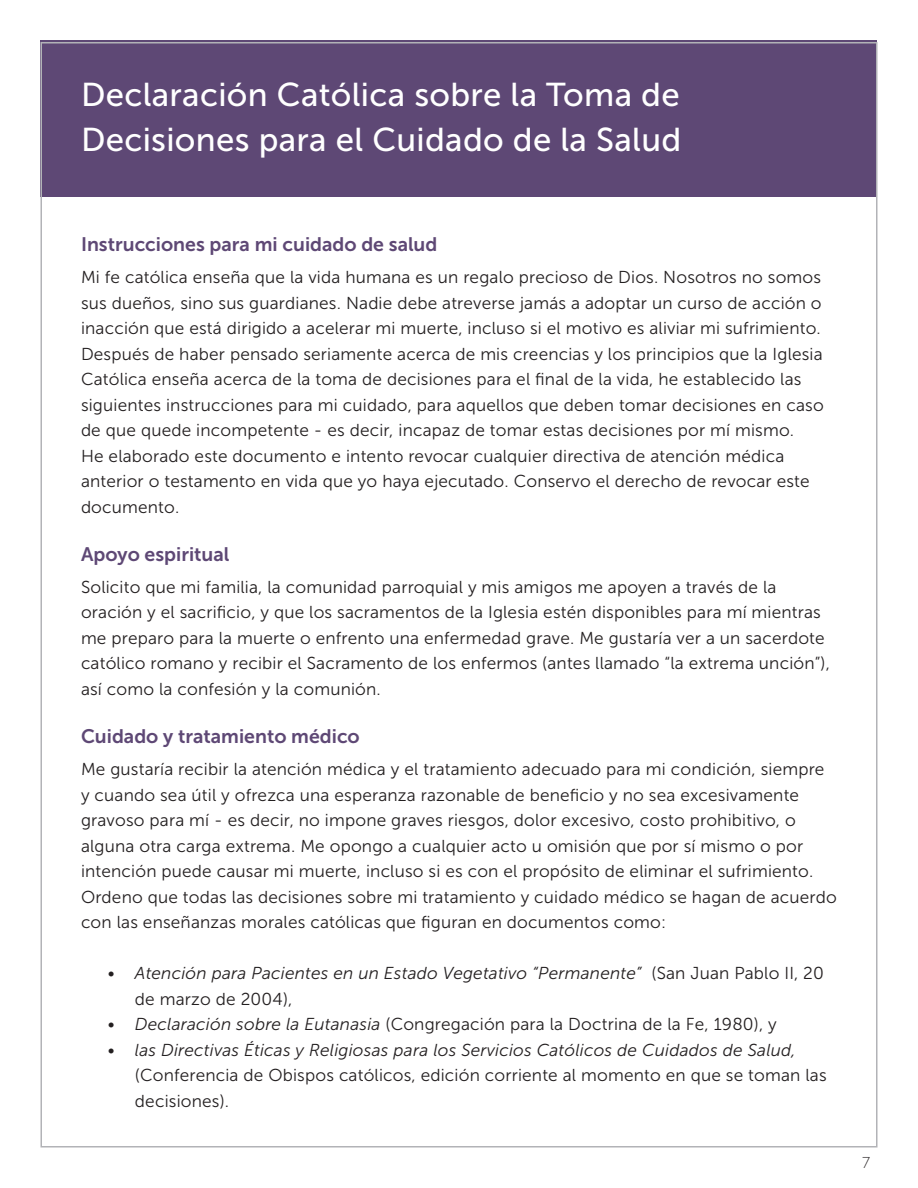
<style>
.page{position:relative;width:918px;height:1188px;background:#fff}
.page>*{position:absolute;margin:0;border:0;box-sizing:border-box;transform-origin:0 0}
.t1{font:33px/45px "Museo Sans 500";letter-spacing:.01em;color:#fff}
.t2{font:19.5px "Museo Sans 700";color:#5e4875}
.t3{font:17.25px/25.5px "Museo Sans 300";letter-spacing:.01em;color:#231f20}
.t4{font:italic 17.25px/25.5px "Museo Sans 300";letter-spacing:.01em;color:#231f20}
.t5{font:15.75px "Museo Sans 100";color:#231f20}
.s1{font-style:normal}
.s2{font-style:italic}
</style>
<div class="page">
<div style="left:40px;top:40px;width:838px;height:157px;background:#5e4875"></div>
<h1 class="t1" style="left:81px;top:72px;width:602px">Declaración Católica sobre la Toma de<br>Decisiones para el Cuidado de la Salud</h1>
<p class="t2" style="left:81px;top:233px;width:358px">Instrucciones para mi cuidado de salud</p>
<p class="t3" style="left:81px;top:265px;width:744px">Mi fe católica enseña que la vida humana es un regalo precioso de Dios. Nosotros no somos sus dueños, sino sus guardianes. Nadie debe atreverse jamás a adoptar un curso de acción o inacción que está dirigido a acelerar mi muerte, incluso si el motivo es aliviar mi sufrimiento.<br>Después de haber pensado seriamente acerca de mis creencias y los principios que la Iglesia Católica enseña acerca de la toma de decisiones para el fi nal de la vida, he establecido las siguientes instrucciones para mi cuidado, para aquellos que deben tomar decisiones en caso de que quede incompetente - es decir, incapaz de tomar estas decisiones por mí mismo.<br>He elaborado este documento e intento revocar cualquier directiva de atención médica anterior o testamento en vida que yo haya ejecutado. Conservo el derecho de revocar este documento.</p>
<p class="t2" style="left:81px;top:543px;width:150px">Apoyo espiritual</p>
<p class="t3" style="left:81px;top:574px;width:751px">Solicito que mi familia, la comunidad parroquial y mis amigos me apoyen a través de la oración y el sacrificio, y que los sacramentos de la Iglesia estén disponibles para mí mientras me preparo para la muerte o enfrento una enfermedad grave. Me gustaría ver a un sacerdote católico romano y recibir el Sacramento de los enfermos (antes llamado “la extrema unción”), así como la confesión y la comunión.</p>
<p class="t2" style="left:81px;top:725px;width:280px">Cuidado y tratamiento médico</p>
<p class="t3" style="left:81px;top:757px;width:757px">Me gustaría recibir la atención médica y el tratamiento adecuado para mi condición, siempre y cuando sea útil y ofrezca una esperanza razonable de beneficio y no sea excesivamente gravoso para mí - es decir, no impone graves riesgos, dolor excesivo, costo prohibitivo, o alguna otra carga extrema. Me opongo a cualquier acto u omisión que por sí mismo o por intención puede causar mi muerte, incluso si es con el propósito de eliminar el sufrimiento.<br>Ordeno que todas las decisiones sobre mi tratamiento y cuidado médico se hagan de acuerdo con las enseñanzas morales católicas que figuran en documentos como:</p>
<p class="t4" style="left:135px;top:961px;width:690px;text-indent:-27px">• Atención para Pacientes en un Estado Vegetativo “Permanente” <span class="s1">(San Juan Pablo II, 20 de marzo de 2004),</span></p>
<p class="t3" style="left:108px;top:1012px;width:670px"><span class="s2">• Declaración sobre la Eutanasia</span> (Congregación para la Doctrina de la Fe, 1980), y</p>
<p class="t4" style="left:108px;top:1037px;width:689px">• las Directivas Éticas y Religiosas para los Servicios Católicos de Cuidados de Salud,</p>
<p class="t3" style="left:135px;top:1063px;width:693px">(Conferencia de Obispos católicos, edición corriente al momento en que se toman las decisiones).</p>
<p class="t5" style="left:862px;top:1154px;width:9px">7</p>
</div>
